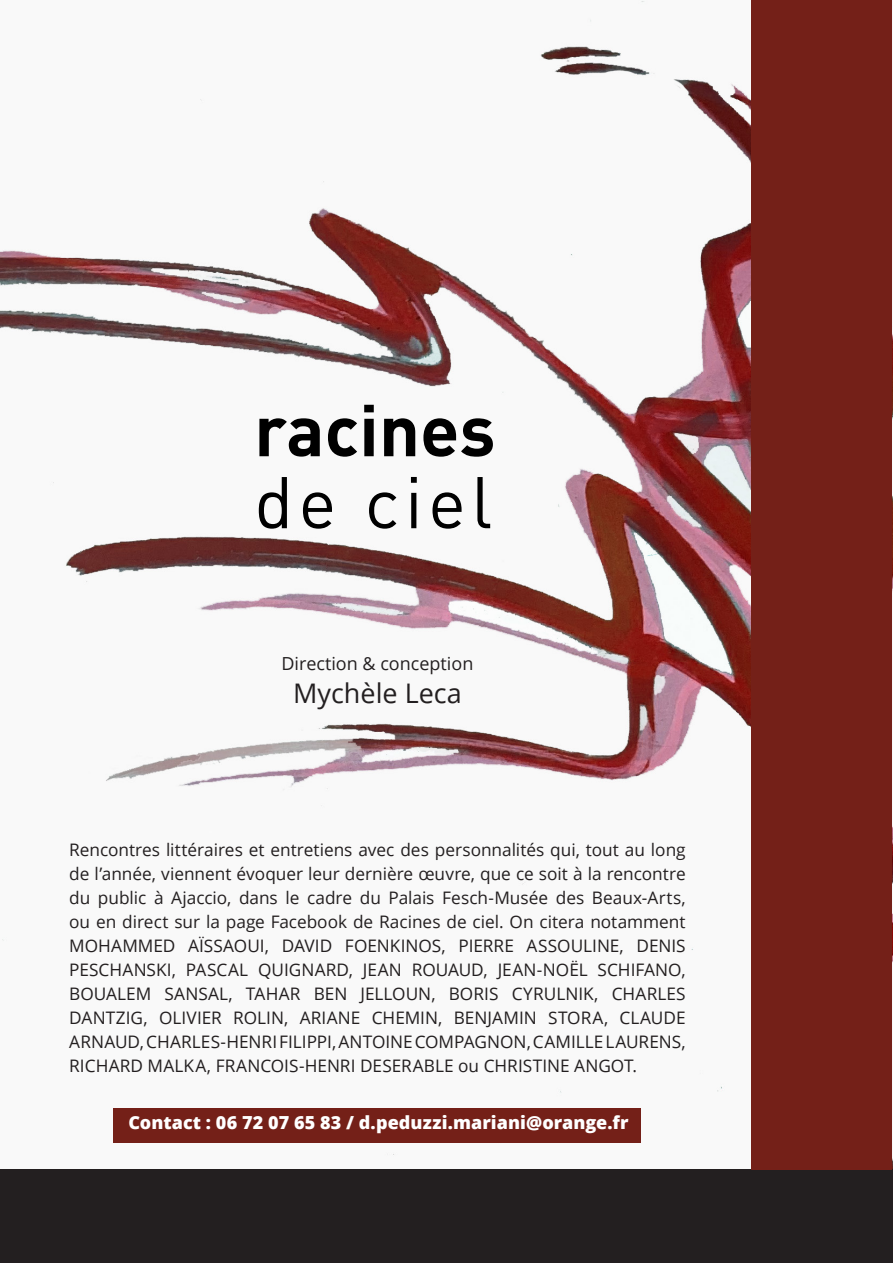
<style>
.page{position:relative;width:893px;height:1263px;background:#fff}
.page>*{position:absolute;margin:0;border:0;box-sizing:border-box;transform-origin:0 0}
.t1{font:27px "Open Sans";color:#231f20}
.t2{font:800 18px "Open Sans";letter-spacing:.005em;color:#fff}
.t3{font:18px "Open Sans";color:#231f20}
.t4{font:17.25px/24px "Open Sans";color:#231f20;text-align:justify}
</style>
<div class="page">
<img style="left:0;top:0;width:893px;height:1263px">
<div style="left:114px;top:1109px;width:527px;height:34px;background:#742018"></div>
<svg style="left:259px;top:418px;width:61px;height:39px"></svg>
<svg style="left:328px;top:418px;width:29px;height:39px"></svg>
<svg style="left:364px;top:405px;width:10px;height:51px"></svg>
<svg style="left:384px;top:418px;width:31px;height:38px"></svg>
<svg style="left:423px;top:418px;width:70px;height:39px"></svg>
<svg style="left:259px;top:477px;width:28px;height:52px"></svg>
<svg style="left:303px;top:492px;width:29px;height:37px"></svg>
<svg style="left:369px;top:492px;width:27px;height:37px"></svg>
<svg style="left:411px;top:477px;width:6px;height:51px"></svg>
<svg style="left:432px;top:492px;width:30px;height:37px"></svg>
<svg style="left:477px;top:477px;width:13px;height:51px"></svg>
<div style="left:0;top:1169px;width:892px;height:94px;background:#231f20"></div>
<div style="left:752px;top:0;width:140px;height:1169px;background:#742018"></div>
<p class="t3" style="left:281px;top:651px;width:194px">Direction &amp; conception</p>
<p class="t1" style="left:293px;top:674px;width:170px">Mychèle Leca</p>
<p class="t4" style="left:69px;top:837px;width:618px">Rencontres littéraires et entretiens avec des personnalités qui, tout au long de l’année, viennent évoquer leur dernière œuvre, que ce soit à la rencontre du public à Ajaccio, dans le cadre du Palais Fesch-Musée des Beaux-Arts, ou en direct sur la page Facebook de Racines de ciel. On citera notamment MOHAMMED AÏSSAOUI, DAVID FOENKINOS, PIERRE ASSOULINE, DENIS PESCHANSKI, PASCAL QUIGNARD, JEAN ROUAUD, JEAN-NOËL SCHIFANO, BOUALEM SANSAL, TAHAR BEN JELLOUN, BORIS CYRULNIK, CHARLES DANTZIG, OLIVIER ROLIN, ARIANE CHEMIN, BENJAMIN STORA, CLAUDE ARNAUD, CHARLES-HENRI FILIPPI, ANTOINE COMPAGNON, CAMILLE LAURENS, RICHARD MALKA, FRANCOIS-HENRI DESERABLE ou CHRISTINE ANGOT.</p>
<p class="t2" style="left:128px;top:1109px;width:502px">Contact : 06 72 07 65 83 / d.peduzzi.mariani@orange.fr</p>
</div>
